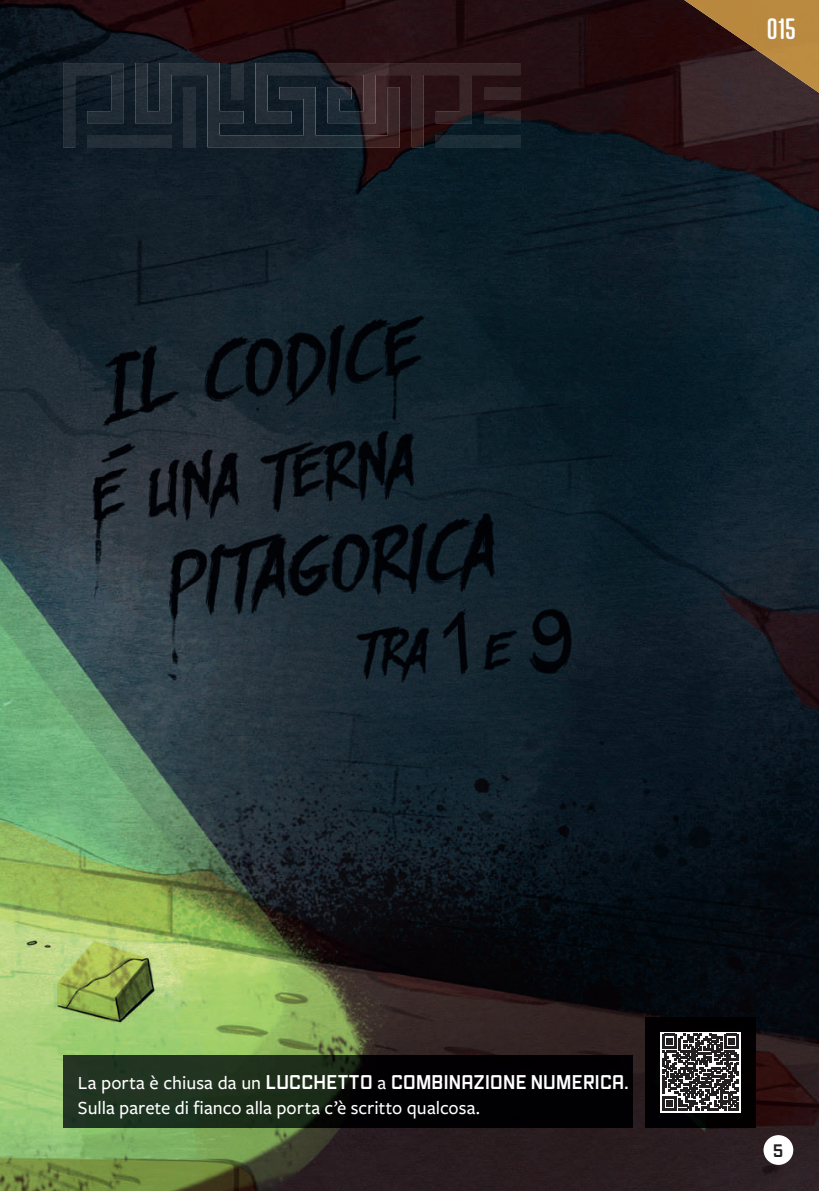
<style>
.page{position:relative;width:819px;height:1191px;background:#fff}
.page>*{position:absolute;margin:0;border:0;box-sizing:border-box;transform-origin:0 0}
.t1{font:28px "Gothiks Round";color:#fff}
.t2{font:700 19.25px "Vox";letter-spacing:.015em;color:#fff}
.t3{font:500 19.25px "Freight Sans Pro";color:#fff}
.t4{font:700 17.5px "Vox";color:#231f20}
.s1{font-family:"Freight Sans Pro";font-weight:500}
</style>
<div class="page">
<img style="left:0;top:0;width:819px;height:1191px">
<div style="left:645px;top:1017px;width:111px;height:111px;background:#020002"></div>
<img style="left:63px;top:1055px;width:569px;height:73px">
<div style="left:763px;top:1135px;width:30px;height:29px;background:#fff;border-radius:50%"></div>
<img style="left:684px;top:0;width:135px;height:93px">
<svg style="left:660px;top:1031px;width:81px;height:81px"></svg>
<svg style="left:662px;top:1034px;width:76px;height:76px"></svg>
<img style="left:135px;top:63px;width:120px;height:84px">
<img style="left:183px;top:87px;width:12px;height:60px">
<img style="left:63px;top:63px;width:60px;height:84px">
<img style="left:87px;top:135px;width:84px;height:12px">
<img style="left:255px;top:63px;width:265px;height:84px">
<h1 class="t1" style="left:766px;top:13px;width:31px">015</h1>
<p class="t2" style="left:78px;top:1068px;width:552px"><span class="s1">La porta è chiusa da un</span> LUCCHETTO <span class="s1">a</span> COMBINAZIONE NUMERICA.</p>
<p class="t3" style="left:78px;top:1094px;width:403px">Sulla parete di fianco alla porta c’è scritto qualcosa.</p>
<p class="t4" style="left:773px;top:1138px;width:11px">5</p>
</div>
